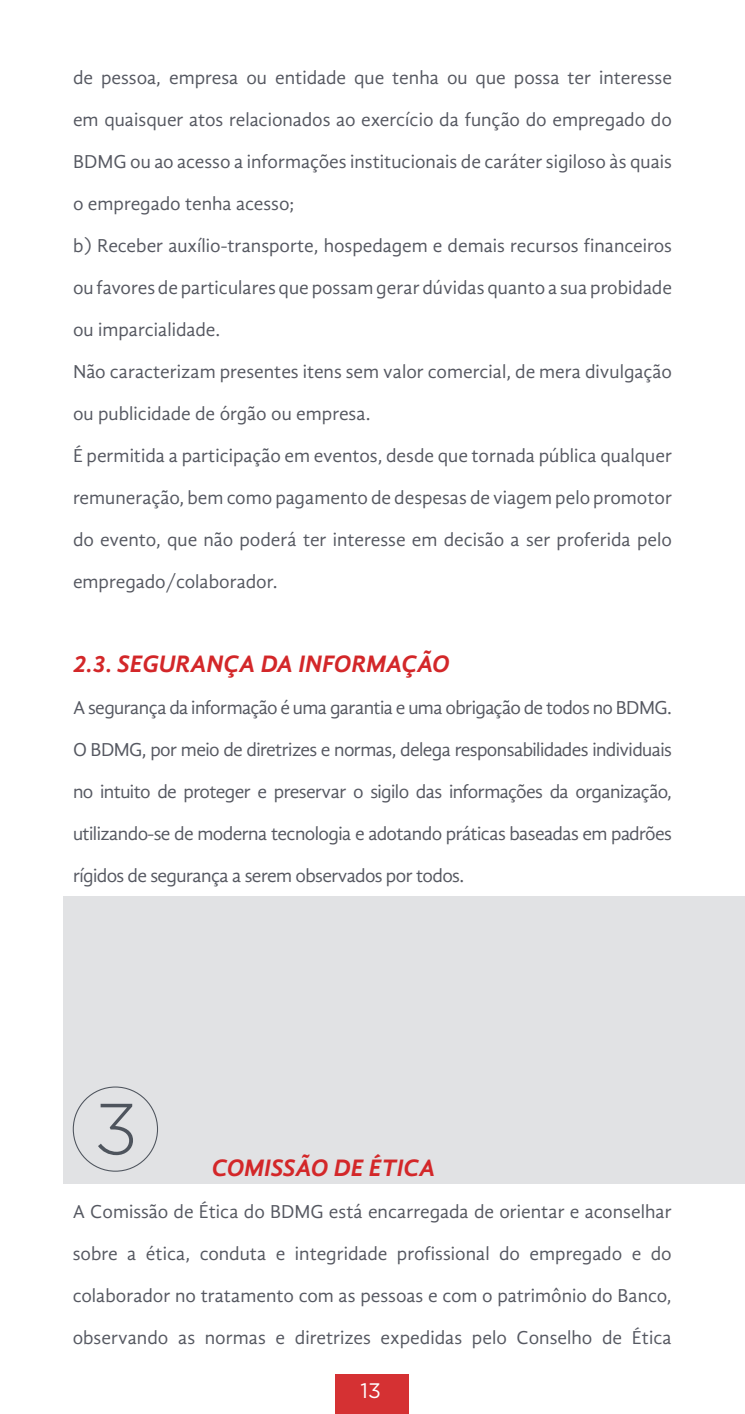
<style>
.page{position:relative;width:745px;height:1414px;background:#fff}
.page>*{position:absolute;margin:0;border:0;box-sizing:border-box;transform-origin:0 0}
.t1{font:italic 700 24.5px "Gandhi Sans";color:#d32729}
.t2{font:21px "Gotham";color:#fff}
.t3{font:19.25px/42px "Gandhi Sans";color:#555861;text-align:justify}
</style>
<div class="page">
<div style="left:335px;top:1374px;width:74px;height:40px;background:#d53133"></div>
<div style="left:63px;top:896px;width:681px;height:288px;background:#e1e2e4"></div>
<svg style="left:98px;top:1104px;width:35px;height:51px"></svg>
<p class="t3" style="left:73px;top:57px;width:600px;text-align:left">de pessoa, empresa ou entidade que tenha ou que possa ter interesse em quaisquer atos relacionados ao exercício da função do empregado do BDMG ou ao acesso a informações institucionais de caráter sigiloso às quais o empregado tenha acesso;<br>b) Receber auxílio-transporte, hospedagem e demais recursos financeiros ou favores de particulares que possam gerar dúvidas quanto a sua probidade ou imparcialidade.<br>Não caracterizam presentes itens sem valor comercial, de mera divulgação ou publicidade de órgão ou empresa.<br>É permitida a participação em eventos, desde que tornada pública qualquer remuneração, bem como pagamento de despesas de viagem pelo promotor do evento, que não poderá ter interesse em decisão a ser proferida pelo empregado/colaborador.</p>
<p class="t1" style="left:73px;top:650px;width:378px">2.3. SEGURANÇA DA INFORMAÇÃO</p>
<p class="t3" style="left:73px;top:687px;width:600px">A segurança da informação é uma garantia e uma obrigação de todos no BDMG.<br>O BDMG, por meio de diretrizes e normas, delega responsabilidades individuais no intuito de proteger e preservar o sigilo das informações da organização, utilizando-se de moderna tecnologia e adotando práticas baseadas em padrões rígidos de segurança a serem observados por todos.</p>
<p class="t1" style="left:212px;top:1154px;width:225px">COMISSÃO DE ÉTICA</p>
<p class="t3" style="left:73px;top:1191px;width:600px">A Comissão de Ética do BDMG está encarregada de orientar e aconselhar sobre a ética, conduta e integridade profissional do empregado e do colaborador no tratamento com as pessoas e com o patrimônio do Banco, observando as normas e diretrizes expedidas pelo Conselho de Ética</p>
<p class="t2" style="left:360px;top:1379px;width:22px">13</p>
</div>
